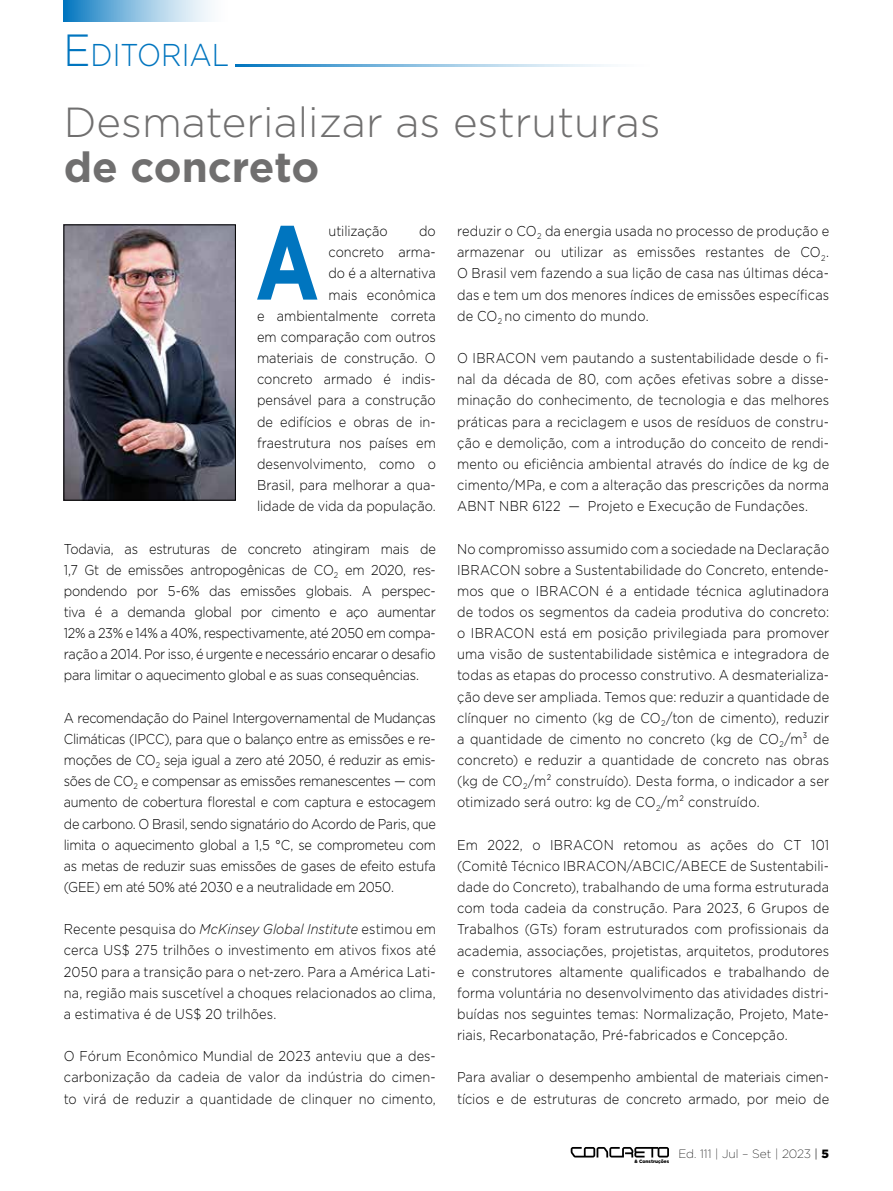
<style>
.page{position:relative;width:893px;height:1191px;background:#fff}
.page>*{position:absolute;margin:0;border:0;box-sizing:border-box;transform-origin:0 0}
.t1{font:700 104.85px "Gotham Narrow";color:#0075bf;scale:.9 1}
.t2{font:300 42px "Gotham";color:#706f6f}
.t3{font:700 42px "Gotham";color:#706f6f}
.t4{font:300 31.5px "Gotham";color:#0075bf;scale:.9 1}
.t5{font:300 14.25px/21.1px "Gotham";color:#000;text-align:justify;scale:.9 1}
.t6{font:200 12px "Gotham";color:#000}
.t7{font:900 4.8px "Gotham";color:#000}
.s1{font-size:45px}
.s2{font-style:italic}
.s3{font-weight:300}
.s4{font-weight:900}
</style>
<div class="page">
<div style="left:569px;top:1145px;width:102px;height:14px;background:#fff;opacity:.81"></div>
<svg style="left:571px;top:1147px;width:98px;height:10px"></svg>
<div style="left:634px;top:1158px;width:36px;height:5px;background:#fff"></div>
<img style="left:66px;top:226px;width:168px;height:272px">
<div style="left:64px;top:224px;width:172px;height:276px;border:1px solid #000"></div>
<svg style="left:63px;top:0;width:148px;height:21px;background:#89bfe1"></svg>
<hr style="left:235px;top:64px;width:418px;height:2px;background:#0075bf">
<h3 class="t4" style="left:63px;top:35px;width:186px"><span class="s1">E</span>DITORIAL</h3>
<h2 class="t2" style="left:64px;top:95px;width:598px">Desmaterializar as estruturas</h2>
<h2 class="t3" style="left:64px;top:139px;width:257px">de concreto</h2>
<p class="t5" style="left:257px;top:220px;width:200px;text-align:right">do<br>concreto arma-<br>do é a alternativa<br>mais econômica<br>e ambientalmente correta em comparação com outros materiais de construção. O concreto armado é indis&shy;pensável para a construção de edifícios e obras de in&shy;fraestrutura nos países em desenvolvimento, como o<br>Brasil, para melhorar a qua&shy;lidade de vida da população.</p>
<p class="t5" style="left:64px;top:537px;width:415px">Todavia, as estruturas de concreto atingiram mais de 1,7 Gt de emissões antropogênicas de CO<sub>2</sub> em 2020, res&shy;pondendo por 5-6% das emissões globais. A perspec&shy;tiva é a demanda global por cimento e aço aumentar 12% a 23% e 14% a 40%, respectivamente, até 2050 em compa&shy;ração a 2014. Por isso, é urgente e necessário encarar o desafio para limitar o aquecimento global e as suas consequências.</p>
<p class="t5" style="left:64px;top:706px;width:415px">A recomendação do Painel Intergovernamental de Mudanças Climáticas (IPCC), para que o balanço entre as emissões e re&shy;moções de CO<sub>2</sub> seja igual a zero até 2050, é reduzir as emis&shy;sões de CO<sub>2</sub> e compensar as emissões remanescentes — com aumento de cobertura florestal e com captura e estocagem de carbono. O Brasil, sendo signatário do Acordo de Paris, que limita o aquecimento global a 1,5 °C, se comprometeu com as metas de reduzir suas emissões de gases de efeito estufa (GEE) em até 50% até 2030 e a neutralidade em 2050.</p>
<p class="t5" style="left:64px;top:918px;width:415px">Recente pesquisa do <span class="s2">McKinsey Global Institute</span> estimou em cerca US$ 275 trilhões o investimento em ativos fixos até 2050 para a transição para o net-zero. Para a América Lati&shy;na, região mais suscetível a choques relacionados ao clima, a estimativa é de US$ 20 trilhões.</p>
<p class="t5" style="left:64px;top:1045px;width:415px">O Fórum Econômico Mundial de 2023 anteviu que a des&shy;carbonização da cadeia de valor da indústria do cimen&shy;to virá de reduzir a quantidade de clinquer no cimento,</p>
<h1 class="t1" style="left:255px;top:195px;width:72px">A</h1>
<p class="t5" style="left:328px;top:220px;width:67px">utilização</p>
<p class="t5" style="left:457px;top:220px;width:415px">reduzir o CO<sub>2</sub> da energia usada no processo de produção e armazenar ou utilizar as emissões restantes de CO<sub>2</sub>.<br>O Brasil vem fazendo a sua lição de casa nas últimas déca&shy;das e tem um dos menores índices de emissões específicas de CO<sub>2</sub> no cimento do mundo.</p>
<p class="t5" style="left:457px;top:347px;width:415px">O IBRACON vem pautando a sustentabilidade desde o fi&shy;nal da década de 80, com ações efetivas sobre a disse&shy;minação do conhecimento, de tecnologia e das melhores práticas para a reciclagem e usos de resíduos de constru&shy;ção e demolição, com a introdução do conceito de rendi&shy;mento ou eficiência ambiental através do índice de kg de cimento/MPa, e com a alteração das prescrições da norma ABNT NBR 6122 — Projeto e Execução de Fundações.</p>
<p class="t5" style="left:457px;top:537px;width:415px">No compromisso assumido com a sociedade na Declaração IBRACON sobre a Sustentabilidade do Concreto, entende&shy;mos que o IBRACON é a entidade técnica aglutinadora de todos os segmentos da cadeia produtiva do concreto: o IBRACON está em posição privilegiada para promover uma visão de sustentabilidade sistêmica e integradora de todas as etapas do processo construtivo. A desmaterializa&shy;ção deve ser ampliada. Temos que: reduzir a quantidade de clínquer no cimento (kg de CO<sub>2</sub>/ton de cimento), reduzir a quantidade de cimento no concreto (kg de CO<sub>2</sub>/m³ de concreto) e reduzir a quantidade de concreto nas obras (kg de CO<sub>2</sub>/m² construído). Desta forma, o indicador a ser otimizado será outro: kg de CO<sub>2</sub>/m² construído.</p>
<p class="t5" style="left:457px;top:833px;width:415px">Em 2022, o IBRACON retomou as ações do CT 101 (Comitê Técnico IBRACON/ABCIC/ABECE de Sustentabili&shy;dade do Concreto), trabalhando de uma forma estruturada com toda cadeia da construção. Para 2023, 6 Grupos de Trabalhos (GTs) foram estruturados com profissionais da academia, associações, projetistas, arquitetos, produtores e construtores altamente qualificados e trabalhando de forma voluntária no desenvolvimento das atividades distri&shy;buídas nos seguintes temas: Normalização, Projeto, Mate&shy;riais, Recarbonatação, Pré-fabricados e Concepção.</p>
<p class="t5" style="left:457px;top:1066px;width:415px">Para avaliar o desempenho ambiental de materiais cimen&shy;tícios e de estruturas de concreto armado, por meio de</p>
<p class="t7" style="left:634px;top:1157px;width:36px">&amp; Construções</p>
<p class="t6" style="left:678px;top:1145px;width:152px">Ed. 111 | Jul – Set | 2023 <span class="s3">|</span> <span class="s4">5</span></p>
</div>
